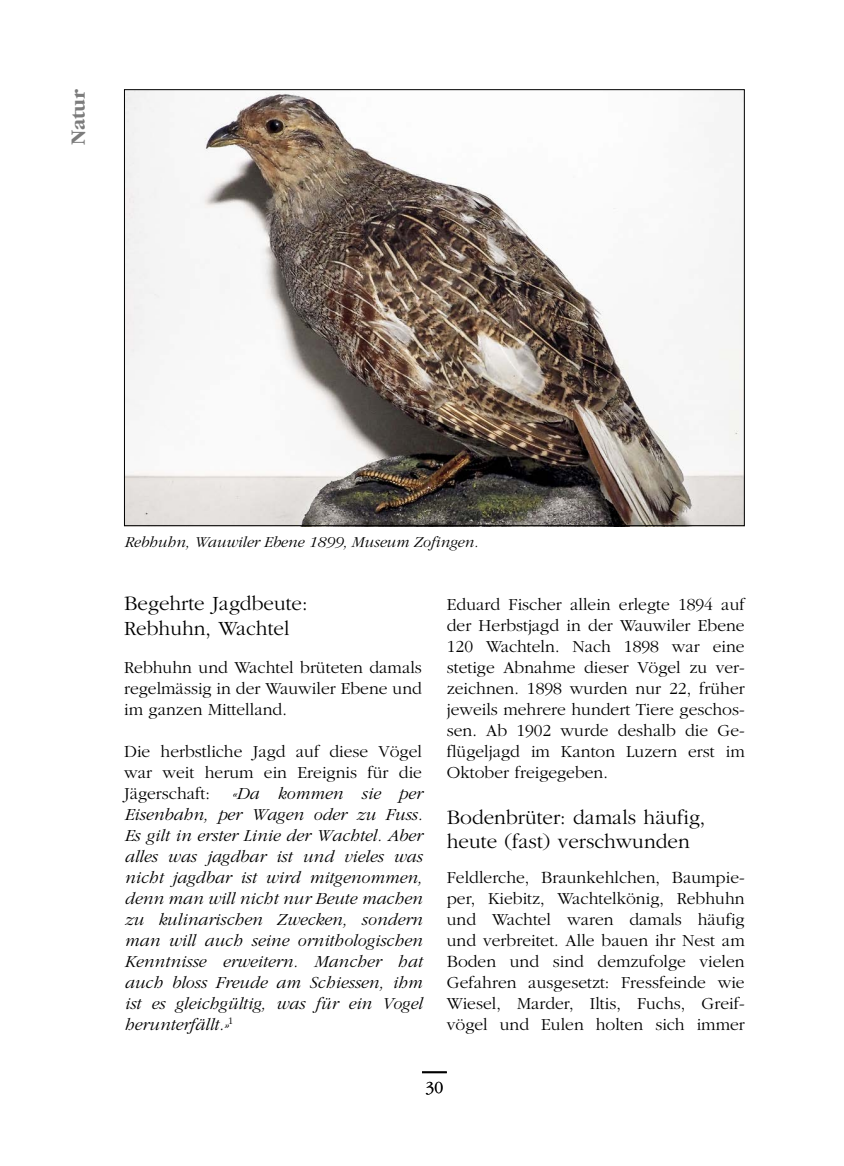
<style>
.page{position:relative;width:844px;height:1166px;background:#fff}
.page>*{position:absolute;margin:0;border:0;box-sizing:border-box;transform-origin:0 0}
.t1{font:300 21px/24.5px "Garamond";color:#000}
.t2{font:700 21px "Garamond";color:#7c7c7c}
.t3{font:300 17.5px/21px "Garamond";color:#000;text-align:justify}
.t4{font:italic 300 17.5px/21px "Garamond";color:#000;text-align:justify}
.t5{font:italic 300 15.75px "Garamond";color:#000}
.s1{font-style:normal}
</style>
<div class="page">
<hr style="left:422px;top:1071px;width:24px;height:2px;background:#000">
<img style="left:126px;top:91px;width:616px;height:433px">
<p class="t2" style="left:67px;top:145px;width:57px;rotate:-90deg">Natur</p>
<p class="t5" style="left:124px;top:534px;width:355px">Rebhuhn, Wauwiler Ebene 1899, Museum Zofingen.</p>
<p class="t1" style="left:124px;top:592px;width:185px">Begehrte Jagdbeute:<br>Rebhuhn, Wachtel</p>
<p class="t3" style="left:124px;top:657px;width:299px">Rebhuhn und Wachtel brüteten damals regelmässig in der Wauwiler Ebene und im ganzen Mittelland.</p>
<p class="t4" style="left:124px;top:741px;width:299px"><span class="s1">Die herbstliche Jagd auf diese Vögel war weit herum ein Ereignis für die Jägerschaft:</span> «Da kommen sie per Eisenbahn, per Wagen oder zu Fuss.<br>Es gilt in erster Linie der Wachtel. Aber alles was jagdbar ist und vieles was nicht jagdbar ist wird mitgenommen, denn man will nicht nur Beute machen zu kulinarischen Zwecken, sondern man will auch seine ornithologischen Kenntnisse erweitern. Mancher hat auch bloss Freude am Schiessen, ihm ist es gleichgültig, was für ein Vogel herunterfällt.»<sup>1</sup></p>
<p class="t3" style="left:446px;top:594px;width:299px">Eduard Fischer allein erlegte 1894 auf der Herbstjagd in der Wauwiler Ebene 120 Wachteln. Nach 1898 war eine stetige Abnahme dieser Vögel zu ver&shy;zeichnen. 1898 wurden nur 22, früher jeweils mehrere hundert Tiere geschos&shy;sen. Ab 1902 wurde deshalb die Ge&shy;flügeljagd im Kanton Luzern erst im Oktober freigegeben.</p>
<p class="t1" style="left:446px;top:805px;width:260px">Bodenbrüter: damals häufig, heute (fast) verschwunden</p>
<p class="t3" style="left:446px;top:867px;width:299px">Feldlerche, Braunkehlchen, Baumpie&shy;per, Kiebitz, Wachtelkönig, Rebhuhn und Wachtel waren damals häufig und verbreitet. Alle bauen ihr Nest am Boden und sind demzufolge vielen Gefahren ausgesetzt: Fressfeinde wie Wiesel, Marder, Iltis, Fuchs, Greif&shy;vögel und Eulen holten sich immer</p>
<p class="t3" style="left:425px;top:1077px;width:19px">30</p>
</div>
